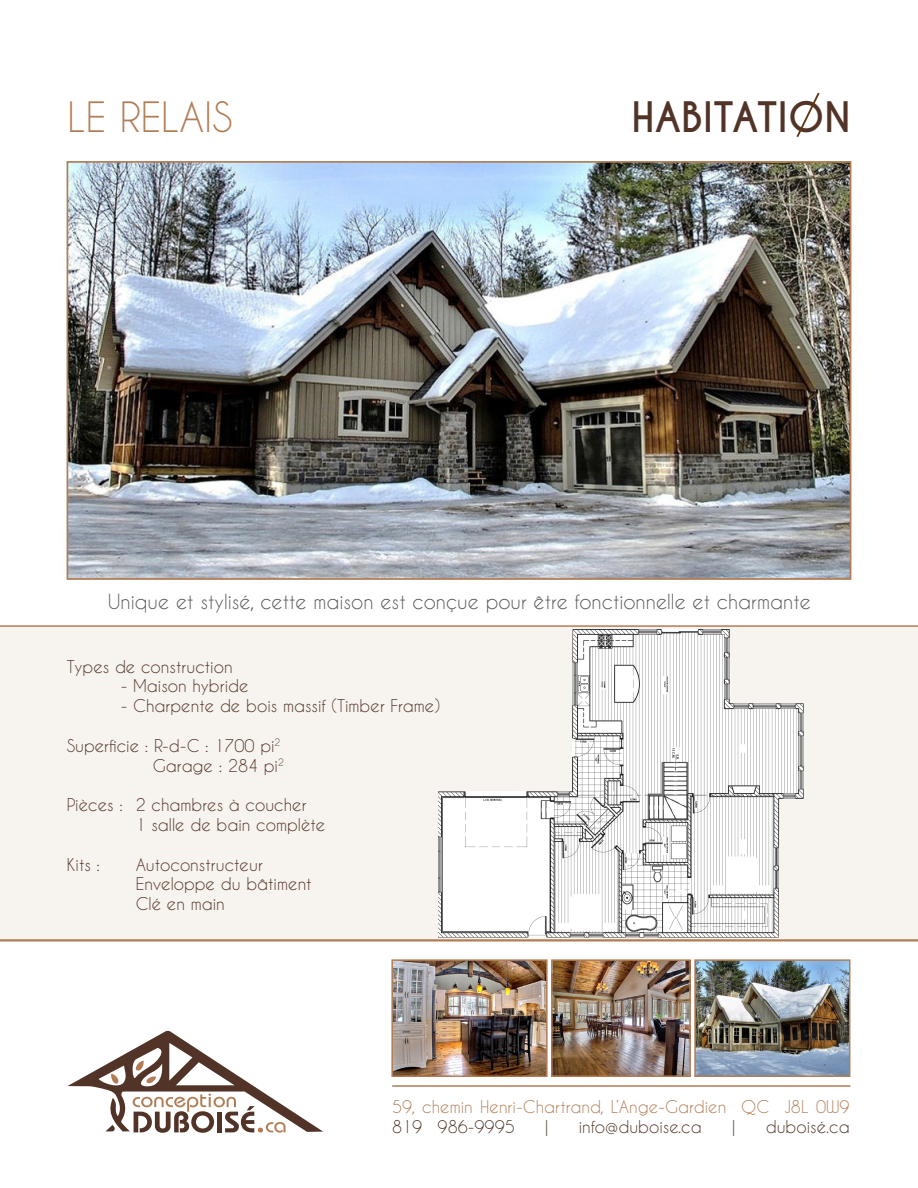
<style>
.page{position:relative;width:918px;height:1188px;background:#fff}
.page>*{position:absolute;margin:0;border:0;box-sizing:border-box;transform-origin:0 0}
.t1{font:700 39.3px "Caviar Dreams";color:#513427}
.t2{font:39.15px "Caviar Dreams";color:#b27d56}
.t3{font:19.5px "Caviar Dreams";color:#57585a}
.t4{font:16.5px/19.8px "Caviar Dreams";color:#513427}
.t5{font:16.5px "Caviar Dreams";color:#b27d56}
</style>
<div class="page">
<div style="left:0;top:625px;width:918px;height:317px;background:#f7f3ee"></div>
<svg style="left:68px;top:1031px;width:255px;height:102px"></svg>
<hr style="left:392px;top:1085px;width:458px;height:2px;background:#b27d56">
<hr style="left:0;top:939px;width:918px;height:2px;background:#b27d56">
<img style="left:394px;top:962px;width:151px;height:112px">
<div style="left:391px;top:959px;width:157px;height:118px;border:2px solid #b27d56"></div>
<img style="left:554px;top:962px;width:134px;height:112px">
<div style="left:551px;top:959px;width:140px;height:118px;border:2px solid #b27d56"></div>
<img style="left:697px;top:962px;width:150px;height:112px">
<div style="left:694px;top:959px;width:156px;height:118px;border:2px solid #b27d56"></div>
<img style="left:438px;top:629px;width:366px;height:309px">
<svg style="left:796px;top:92px;width:24px;height:45px"></svg>
<img style="left:70px;top:164px;width:778px;height:413px">
<div style="left:67px;top:161px;width:784px;height:419px;border:2px solid #b27d56"></div>
<h2 class="t2" style="left:68px;top:93px;width:166px">LE RELAIS</h2>
<h1 class="t1" style="left:632px;top:93px;width:221px">HABITATION</h1>
<p class="t3" style="left:108px;top:590px;width:705px">Unique et stylisé, cette maison est conçue pour être fonctionnelle et charmante</p>
<p class="t4" style="left:67px;top:656px;width:167px">Types de construction</p>
<p class="t4" style="left:121px;top:676px;width:129px">- Maison hybride</p>
<p class="t4" style="left:121px;top:696px;width:321px">- Charpente de bois massif (Timber Frame)</p>
<p class="t4" style="left:67px;top:735px;width:219px;text-align:right">Superficie : R-d-C : 1700 pi<sup>2<br></sup>Garage : 284 pi<sup>2</sup></p>
<p class="t4" style="left:136px;top:795px;width:191px;text-indent:-69px">Pièces : 2 chambres à coucher<br>1 salle de bain complète</p>
<p class="t4" style="left:67px;top:854px;width:35px">Kits :</p>
<p class="t4" style="left:136px;top:854px;width:177px">Autoconstructeur<br>Enveloppe du bâtiment<br>Clé en main</p>
<p class="t5" style="left:392px;top:1097px;width:459px">59, chemin Henri-Chartrand, L’Ange-Gardien QC J8L 0W9</p>
<p class="t4" style="left:392px;top:1116px;width:124px">819 986-9995</p>
<p class="t4" style="left:545px;top:1116px;width:5px">|</p>
<p class="t4" style="left:579px;top:1116px;width:124px">info@duboise.ca</p>
<p class="t4" style="left:732px;top:1116px;width:5px">|</p>
<p class="t4" style="left:766px;top:1116px;width:86px">duboisé.ca</p>
</div>
